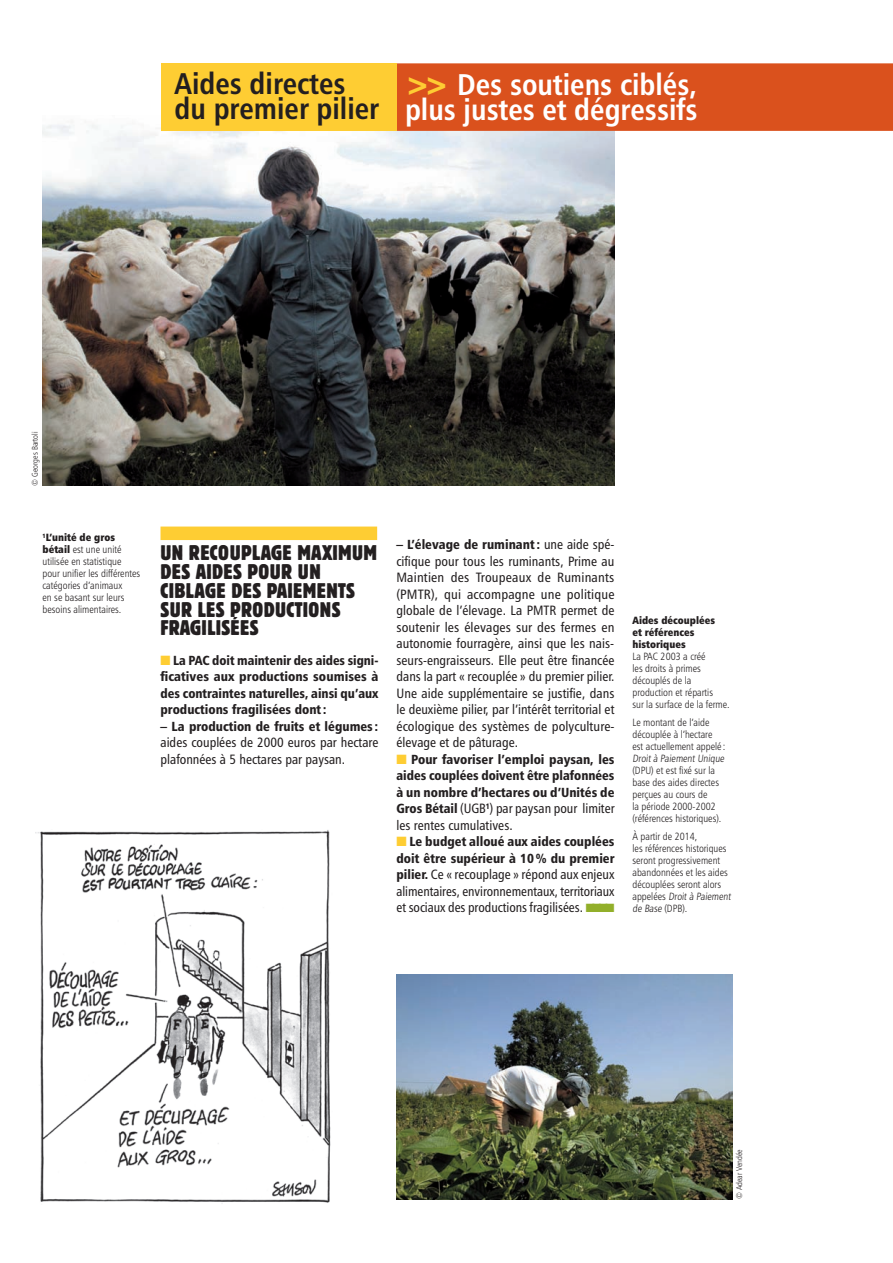
<style>
.page{position:relative;width:893px;height:1263px;background:#fff}
.page>*{position:absolute;margin:0;border:0;box-sizing:border-box;transform-origin:0 0}
.t1{font:30px/25.5px "Humanist 777 BT Bold Condensed B";color:#fff}
.t2{font:30px/25.5px "Humanist 777 BT Bold Condensed B";color:#231f20}
.t3{font:condensed 21px/18.6px "Block BE";letter-spacing:.02em;color:#231f20}
.t4{font:13.5px/16.5px "Humanist 777 BT Roman Condensed B";color:#231f20}
.t5{font:13.2px/16.5px "Humanist 777 BT Black Condensed B";color:#231f20;text-align:justify}
.t6{font:10.5px/12px "Humanist 777 BT Light Condensed B";color:#231f20}
.t7{font:10.5px/12px "Humanist 777 BT Extra Black Cond B";color:#231f20}
.t8{font:8.25px "Humanist 777 BT Light Condensed B";color:#231f20}
.s1{font-family:"Humanist 777 BT Extra Black Cond B";color:#fecd33}
.s2{font-family:"Humanist 777 BT Extra Black Cond B"}
.s3{color:#fecd33}
.s4{font-family:"Humanist 777 BT Roman Condensed B";font-size:13.5px}
.s5{font-family:"Humanist 777 BT Black Condensed B";font-size:13.2px}
.s6{color:#92af2a}
</style>
<div class="page">
<img style="left:43px;top:121px;width:571px;height:364px">
<div style="left:396px;top:63px;width:497px;height:42px;background:#da511d"></div>
<div style="left:396px;top:89px;width:497px;height:42px;background:#da511d"></div>
<div style="left:161px;top:63px;width:235px;height:68px;background:#fecd33"></div>
<img style="left:36px;top:830px;width:295px;height:374px">
<img style="left:396px;top:974px;width:336px;height:225px">
<div style="left:161px;top:526px;width:216px;height:14px;background:#fecd33"></div>
<h1 class="t2" style="left:175px;top:70px;width:206px">Aides directes du premier pilier</h1>
<h1 class="t1" style="left:405px;top:71px;width:294px"><span class="s1">&gt;&gt;</span> Des soutiens ciblés, plus justes et dégressifs</h1>
<p class="t8" style="left:30px;top:485px;width:55px;rotate:-90deg">© Georges Bartoli</p>
<p class="t7" style="left:43px;top:531px;width:74px"><sup>1</sup>L’unité de gros</p>
<p class="t6" style="left:43px;top:543px;width:99px"><span class="s2">bétail</span> est une unité utilisée en statistique pour unifier les différentes catégories d’animaux<br>en se basant sur leurs besoins alimentaires.</p>
<h2 class="t3" style="left:161px;top:543px;width:218px">UN RECOUPLAGE MAXIMUM<br>DES AIDES POUR UN<br>CIBLAGE DES PAIEMENTS<br>SUR LES PRODUCTIONS<br>FRAGILISÉES</h2>
<p class="t5" style="left:161px;top:651px;width:219px"><span class="s3">■</span> La PAC doit maintenir des aides signi&shy;ficatives aux productions soumises à des contraintes naturelles, ainsi qu’aux productions fragilisées dont:</p>
<p class="t5" style="left:161px;top:717px;width:219px">– La production de fruits et légumes :</p>
<p class="t4" style="left:161px;top:734px;width:219px">aides couplées de 2000 euros par hectare plafonnées à 5 hectares par paysan.</p>
<p class="t5" style="left:396px;top:536px;width:219px">– L’élevage de ruminant: <span class="s4">une aide spé-</span></p>
<p class="t4" style="left:396px;top:552px;width:220px;text-align:justify">cifique pour tous les ruminants, Prime au Maintien des Troupeaux de Ruminants (PMTR), qui accompagne une politique globale de l’élevage. La PMTR permet de soutenir les élevages sur des fermes en autonomie fourragère, ainsi que les nais&shy;seurs-engraisseurs. Elle peut être financée dans la part « recouplée » du premier pilier.<br>Une aide supplémentaire se justifie, dans le deuxième pilier, par l’intérêt territorial et écologique des systèmes de polyculture&shy;élevage et de pâturage.</p>
<p class="t5" style="left:396px;top:750px;width:220px"><span class="s3">■</span> Pour favoriser l’emploi paysan, les aides couplées doivent être plafonnées à un nombre d’hectares ou d’Unités de</p>
<p class="t4" style="left:396px;top:800px;width:220px"><span class="s5">Gros Bétail</span> (UGB<sup>1</sup>) par paysan pour limiter les rentes cumulatives.</p>
<p class="t5" style="left:396px;top:833px;width:219px"><span class="s3">■</span> Le budget alloué aux aides couplées doit être supérieur à 10% du premier</p>
<p class="t4" style="left:396px;top:866px;width:219px;text-align:justify"><span class="s5">pilier.</span> Ce « recouplage » répond aux enjeux alimentaires, environnementaux, territoriaux et sociaux des productions fragilisées. <span class="s6">■■■■</span></p>
<p class="t7" style="left:632px;top:614px;width:84px">Aides découplées et références historiques</p>
<p class="t6" style="left:632px;top:650px;width:99px">La PAC 2003 a créé<br>les droits à primes découplés de la production et répartis<br>sur la surface de la ferme.</p>
<p class="t6" style="left:632px;top:716px;width:95px">Le montant de l’aide découplée à l’hectare<br>est actuellement appelé :<br>Droit à Paiement Unique (DPU) et est fixé sur la base des aides directes perçues au cours de<br>la période 2000-2002 (références historiques).</p>
<p class="t6" style="left:632px;top:830px;width:101px">À partir de 2014,<br>les références historiques seront progressivement abandonnées et les aides découplées seront alors appelées Droit à Paiement de Base (DPB).</p>
<p class="t8" style="left:734px;top:1199px;width:52px;rotate:-90deg">© Adear Vendée</p>
</div>
